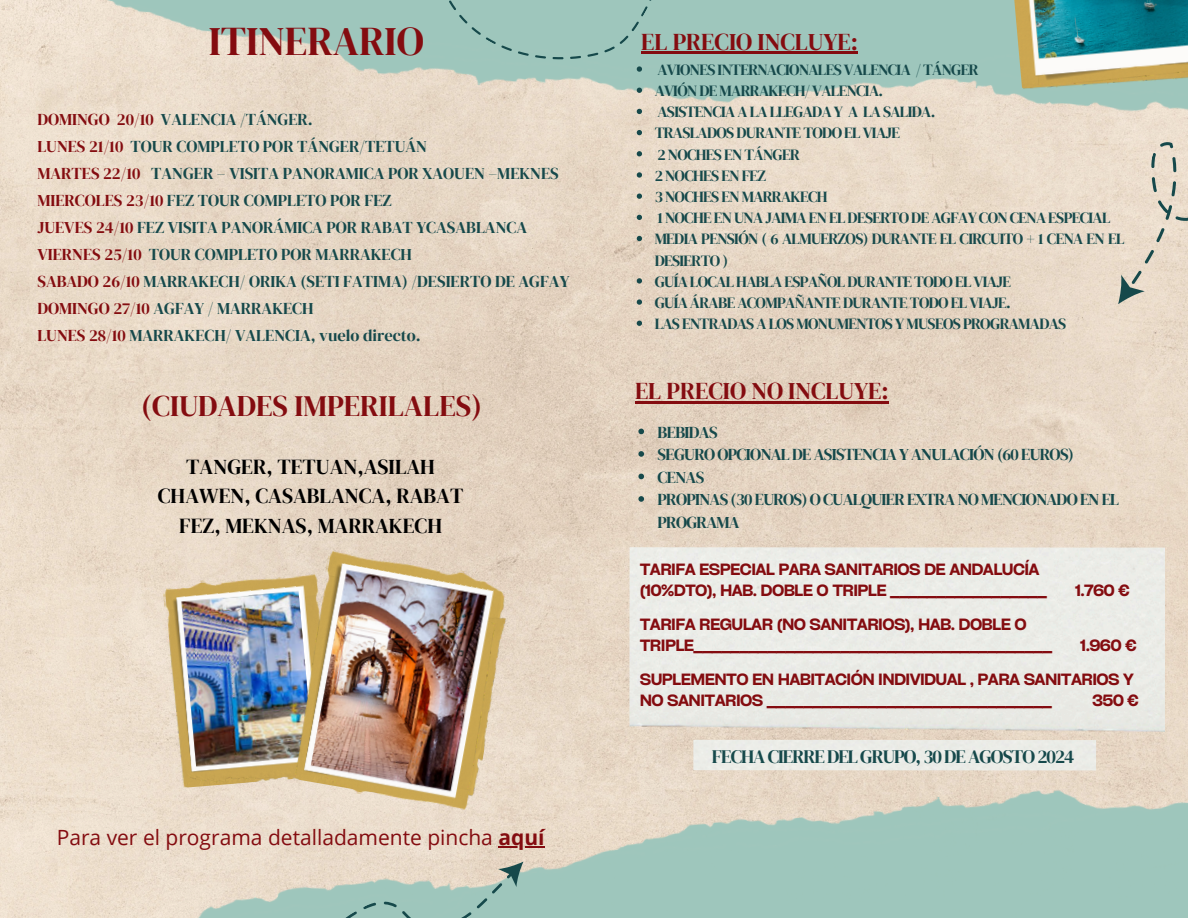
<style>
.page{position:relative;width:1188px;height:918px;background:#fff}
.page>*{position:absolute;margin:0;border:0;box-sizing:border-box;transform-origin:0 0}
.t1{font:40.5px "DM Serif Display";color:#840c10}
.t2{font:29.7px "DM Serif Display";color:#840c10}
.t3{font:24px "DM Serif Display";color:#840c10}
.t4{font:21.3px/29.2px "DM Serif Display";color:#000;text-align:center}
.t5{font:21px "Open Sans";color:#840c10}
.t6{font:18.9px "DM Serif Display";letter-spacing:-.05em;color:#16494b}
.t7{font:16.5px/27px "DM Serif Display";color:#16494b}
.t8{font:16.5px/22.5px "DM Serif Display";letter-spacing:-.04em;color:#16494b}
.t9{font:15.6px/21.1px "DM Serif Display";letter-spacing:-.04em;color:#16494b}
.t10{font:15.6px/21.1px "Cy Grotesk Key Demi";letter-spacing:-.04em;color:#840c10}
.s1{color:#840c10}
.s2{font-weight:700}
</style>
<div class="page">
<img style="left:0;top:145px;width:1188px;height:773px">
<img style="left:182px;top:746px;width:1006px;height:172px">
<img style="left:0;top:0;width:1188px;height:145px">
<img style="left:162px;top:575px;width:128px;height:213px">
<img style="left:172px;top:571px;width:118px;height:213px">
<img style="left:172px;top:585px;width:118px;height:190px">
<img style="left:290px;top:547px;width:224px;height:263px">
<img style="left:315px;top:597px;width:184px;height:215px">
<img style="left:298px;top:562px;width:197px;height:240px">
<svg style="left:309px;top:844px;width:224px;height:74px;background:#c0ccbe"></svg>
<img style="left:1004px;top:89px;width:184px;height:5px">
<img style="left:1003px;top:0;width:185px;height:89px">
<img style="left:1017px;top:0;width:171px;height:83px">
<hr style="left:641px;top:52px;width:217px;height:2px;background:#840c10">
<div style="left:629px;top:547px;width:536px;height:186px;background:#eaece7"></div>
<svg style="left:1113px;top:133px;width:75px;height:211px;background:#e0d5c4"></svg>
<div style="left:693px;top:740px;width:403px;height:30px;background:#ebece8"></div>
<hr style="left:635px;top:402px;width:254px;height:2px;background:#840c10">
<svg style="left:638px;top:429px;width:6px;height:5px"></svg>
<svg style="left:638px;top:451px;width:6px;height:6px"></svg>
<svg style="left:638px;top:474px;width:6px;height:5px"></svg>
<svg style="left:638px;top:496px;width:6px;height:6px"></svg>
<hr style="left:498px;top:847px;width:47px;height:1px;background:#840c10">
<svg style="left:402px;top:0;width:295px;height:101px;background:#aac7bc"></svg>
<svg style="left:637px;top:109px;width:5px;height:5px"></svg>
<svg style="left:637px;top:130px;width:5px;height:5px"></svg>
<svg style="left:637px;top:151px;width:5px;height:5px"></svg>
<svg style="left:637px;top:172px;width:5px;height:6px"></svg>
<svg style="left:637px;top:194px;width:5px;height:5px"></svg>
<svg style="left:637px;top:215px;width:5px;height:5px"></svg>
<svg style="left:637px;top:236px;width:5px;height:5px"></svg>
<svg style="left:637px;top:278px;width:5px;height:6px"></svg>
<svg style="left:637px;top:299px;width:5px;height:6px"></svg>
<svg style="left:637px;top:321px;width:5px;height:5px"></svg>
<p class="t1" style="left:209px;top:13px;width:217px">ITINERARIO</p>
<p class="t3" style="left:641px;top:25px;width:218px">EL PRECIO INCLUYE:</p>
<p class="t7" style="left:37px;top:106px;width:277px"><span class="s1">DOMINGO 20/10</span> VALENCIA /TÁNGER.</p>
<h1 class="t7" style="left:37px;top:133px;width:391px"><span class="s1">LUNES 21/10</span> TOUR COMPLETO POR TÁNGER/TETUÁN<br><span class="s1">MARTES 22/10</span></h1>
<h3 class="t7" style="left:37px;top:160px;width:523px;text-indent:114px">TANGER – VISITA PANORAMICA POR XAOUEN –MEKNES<br><span class="s1">MIERCOLES 23/10</span> FEZ TOUR COMPLETO POR FEZ</h3>
<p class="t7" style="left:37px;top:214px;width:491px"><span class="s1">JUEVES 24/10</span> FEZ VISITA PANORÁMICA POR RABAT YCASABLANCA</p>
<p class="t7" style="left:37px;top:241px;width:376px"><span class="s1">VIERNES 25/10</span> TOUR COMPLETO POR MARRAKECH</p>
<p class="t7" style="left:37px;top:268px;width:533px"><span class="s1">SABADO 26/10</span> MARRAKECH/ ORIKA (SETI FATIMA) /DESIERTO DE AGFAY</p>
<p class="t7" style="left:37px;top:295px;width:278px"><span class="s1">DOMINGO 27/10</span> AGFAY / MARRAKECH</p>
<p class="t7" style="left:37px;top:322px;width:385px"><span class="s1">LUNES 28/10</span> MARRAKECH/ VALENCIA, vuelo directo.</p>
<h2 class="t2" style="left:141px;top:385px;width:343px">(CIUDADES IMPERILALES)</h2>
<h3 class="t4" style="left:158px;top:452px;width:307px">TANGER, TETUAN,ASILAH<br>CHAWEN, CASABLANCA, RABAT<br>FEZ, MEKNAS, MARRAKECH</h3>
<p class="t5" style="left:57px;top:823px;width:489px">Para ver el programa detalladamente pincha <span class="s2">aquí</span></p>
<p class="t9" style="left:657px;top:59px;width:323px">AVIONES INTERNACIONALES VALENCIA / TÁNGER</p>
<p class="t9" style="left:655px;top:80px;width:230px">AVIÓN DE MARRAKECH/ VALENCIA.</p>
<h4 class="t9" style="left:657px;top:101px;width:279px">ASISTENCIA A LA LLEGADA Y A LA SALIDA.</h4>
<p class="t9" style="left:655px;top:122px;width:247px">TRASLADOS DURANTE TODO EL VIAJE</p>
<p class="t9" style="left:657px;top:144px;width:144px">2 NOCHES EN TÁNGER</p>
<p class="t9" style="left:655px;top:165px;width:113px">2 NOCHES EN FEZ</p>
<p class="t9" style="left:655px;top:186px;width:174px">3 NOCHES EN MARRAKECH</p>
<p class="t9" style="left:657px;top:207px;width:455px">1 NOCHE EN UNA JAIMA EN EL DESERTO DE AGFAY CON CENA ESPECIAL</p>
<p class="t9" style="left:655px;top:228px;width:471px">MEDIA PENSIÓN ( 6 ALMUERZOS) DURANTE EL CIRCUITO + 1 CENA EN EL<br>DESIERTO )</p>
<p class="t9" style="left:655px;top:271px;width:358px">GUÍA LOCAL HABLA ESPAÑOL DURANTE TODO EL VIAJE</p>
<p class="t9" style="left:655px;top:292px;width:358px">GUÍA ÁRABE ACOMPAÑANTE DURANTE TODO EL VIAJE.</p>
<p class="t9" style="left:655px;top:313px;width:413px">LAS ENTRADAS A LOS MONUMENTOS Y MUSEOS PROGRAMADAS</p>
<p class="t3" style="left:635px;top:375px;width:255px">EL PRECIO NO INCLUYE:</p>
<p class="t8" style="left:658px;top:421px;width:62px">BEBIDAS</p>
<p class="t8" style="left:658px;top:443px;width:418px">SEGURO OPCIONAL DE ASISTENCIA Y ANULACIÓN (60 EUROS)</p>
<p class="t7" style="left:658px;top:463px;width:48px">CENAS</p>
<p class="t8" style="left:658px;top:488px;width:463px">PROPINAS (30 EUROS) O CUALQUIER EXTRA NO MENCIONADO EN EL<br>PROGRAMA</p>
<p class="t10" style="left:640px;top:558px;width:401px">TARIFA ESPECIAL PARA SANITARIOS DE ANDALUCÍA</p>
<p class="t10" style="left:640px;top:579px;width:409px">(10%DTO), HAB. DOBLE O TRIPLE _________________</p>
<p class="t10" style="left:1075px;top:579px;width:56px">1.760 €</p>
<p class="t10" style="left:640px;top:613px;width:414px">TARIFA REGULAR (NO SANITARIOS), HAB. DOBLE O<br>TRIPLE_______________________________________</p>
<p class="t10" style="left:1080px;top:634px;width:58px">1.960 €</p>
<p class="t10" style="left:640px;top:668px;width:496px">SUPLEMENTO EN HABITACIÓN INDIVIDUAL , PARA SANITARIOS Y<br>NO SANITARIOS _______________________________</p>
<p class="t10" style="left:1092px;top:690px;width:48px">350 €</p>
<p class="t6" style="left:712px;top:744px;width:364px">FECHA CIERRE DEL GRUPO, 30 DE AGOSTO 2024</p>
</div>
